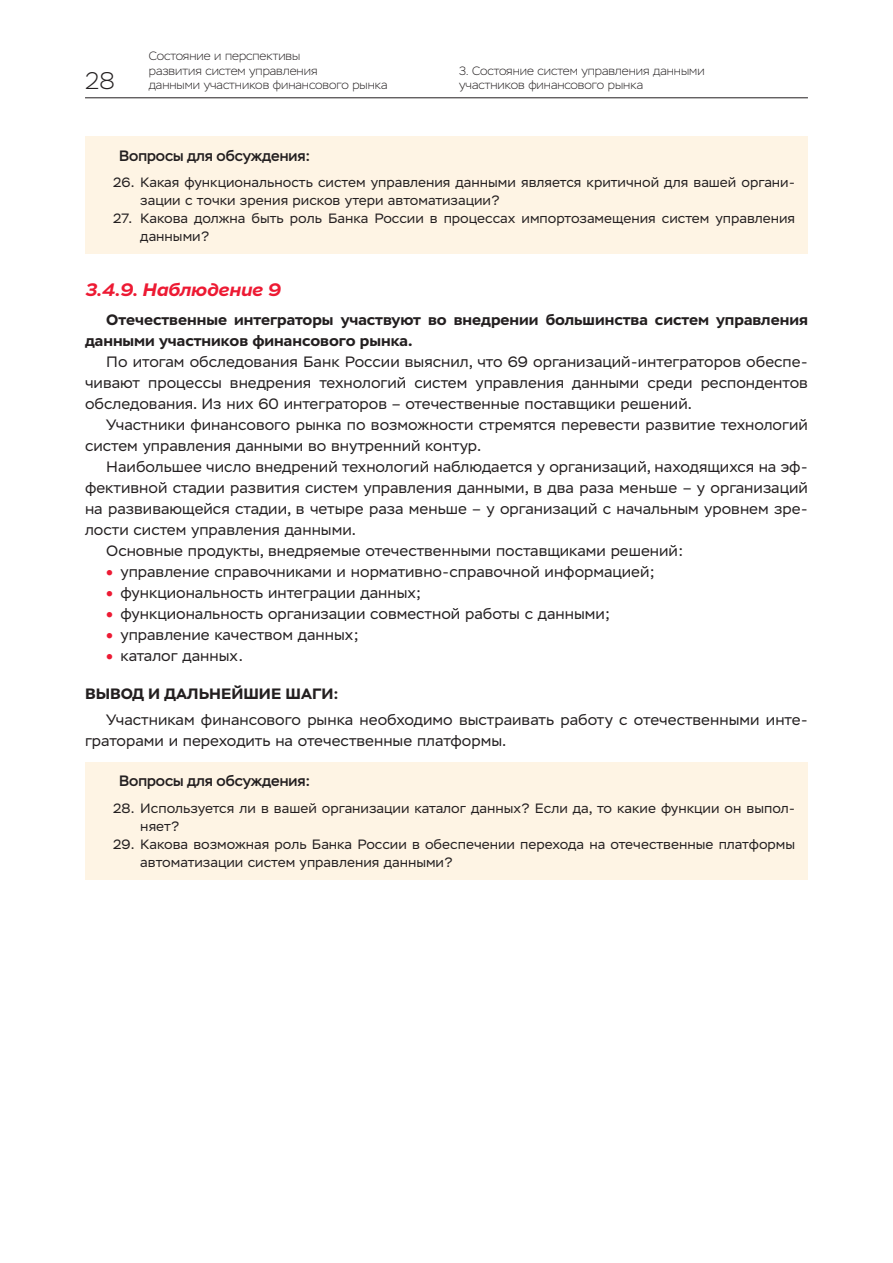
<style>
.page{position:relative;width:893px;height:1263px;background:#fff}
.page>*{position:absolute;margin:0;border:0;box-sizing:border-box;transform-origin:0 0}
.t1{font:200 24px "Stem";color:#231f20}
.t2{font:italic 700 18px "Stem Text";color:#ed1a33}
.t3{font:15px/21px "Stem Text";color:#231f20}
.t4{font:700 15px/21px "Stem Text";color:#231f20}
.t5{font:500 15px "Stem";color:#231f20}
.t6{font:13.5px/18px "Stem Text";color:#231f20}
.t7{font:200 12px/14.4px "Stem";color:#231f20}
.s1{color:#ed1a33}
</style>
<div class="page">
<hr style="left:85px;top:98px;width:723px;height:1px;background:#231f20">
<div style="left:85px;top:136px;width:723px;height:118px;background:#fef4e4"></div>
<div style="left:85px;top:762px;width:723px;height:118px;background:#fef4e4"></div>
<h1 class="t1" style="left:85px;top:67px;width:32px">28</h1>
<p class="t7" style="left:149px;top:49px;width:240px">Состояние и перспективы<br>развития систем управления<br>данными участников финансового рынка</p>
<p class="t7" style="left:459px;top:64px;width:247px">3. Состояние систем управления данными участников финансового рынка</p>
<p class="t5" style="left:119px;top:146px;width:193px">Вопросы для обсуждения:</p>
<p class="t6" style="left:140px;top:173px;width:656px;text-indent:-27px">26. Какая функциональность систем управления данными является критичной для вашей органи&shy;зации с точки зрения рисков утери автоматизации?</p>
<p class="t6" style="left:140px;top:209px;width:656px;text-indent:-27px">27. Какова должна быть роль Банка России в процессах импортозамещения систем управления данными?</p>
<p class="t2" style="left:85px;top:278px;width:197px">3.4.9. Наблюдение 9</p>
<p class="t4" style="left:85px;top:310px;width:724px;text-indent:21px">Отечественные интеграторы участвуют во внедрении большинства систем управления данными участников финансового рынка.</p>
<p class="t3" style="left:85px;top:352px;width:724px;text-align:justify;text-indent:21px">По итогам обследования Банк России выяснил, что 69 организаций-интеграторов обеспе&shy;чивают процессы внедрения технологий систем управления данными среди респондентов обследования. Из них 60 интеграторов – отечественные поставщики решений.</p>
<p class="t3" style="left:85px;top:415px;width:724px;text-indent:21px">Участники финансового рынка по возможности стремятся перевести развитие технологий систем управления данными во внутренний контур.</p>
<p class="t3" style="left:106px;top:457px;width:703px">Наибольшее число внедрений технологий наблюдается у организаций, находящихся на эф-</p>
<p class="t3" style="left:85px;top:478px;width:724px">фективной стадии развития систем управления данными, в два раза меньше – у организаций</p>
<p class="t3" style="left:85px;top:499px;width:724px">на развивающейся стадии, в четыре раза меньше – у организаций с начальным уровнем зре-</p>
<p class="t3" style="left:85px;top:520px;width:272px">лости систем управления данными.</p>
<p class="t3" style="left:106px;top:541px;width:579px">Основные продукты, внедряемые отечественными поставщиками решений:</p>
<p class="t3" style="left:106px;top:562px;width:550px"><span class="s1">•</span> управление справочниками и нормативно-справочной информацией;</p>
<p class="t3" style="left:106px;top:583px;width:317px"><span class="s1">•</span> функциональность интеграции данных;</p>
<p class="t3" style="left:106px;top:604px;width:506px"><span class="s1">•</span> функциональность организации совместной работы с данными;</p>
<p class="t3" style="left:106px;top:625px;width:254px"><span class="s1">•</span> управление качеством данных;</p>
<p class="t3" style="left:106px;top:646px;width:138px"><span class="s1">•</span> каталог данных.</p>
<p class="t4" style="left:85px;top:684px;width:255px">ВЫВОД И ДАЛЬНЕЙШИЕ ШАГИ:</p>
<p class="t3" style="left:85px;top:709px;width:724px;text-indent:21px">Участникам финансового рынка необходимо выстраивать работу с отечественными инте&shy;граторами и переходить на отечественные платформы.</p>
<p class="t5" style="left:119px;top:772px;width:193px">Вопросы для обсуждения:</p>
<p class="t6" style="left:140px;top:799px;width:656px;text-indent:-27px">28. Используется ли в вашей организации каталог данных? Если да, то какие функции он выпол&shy;няет?</p>
<p class="t6" style="left:140px;top:835px;width:656px;text-indent:-27px">29. Какова возможная роль Банка России в обеспечении перехода на отечественные платформы автоматизации систем управления данными?</p>
</div>
